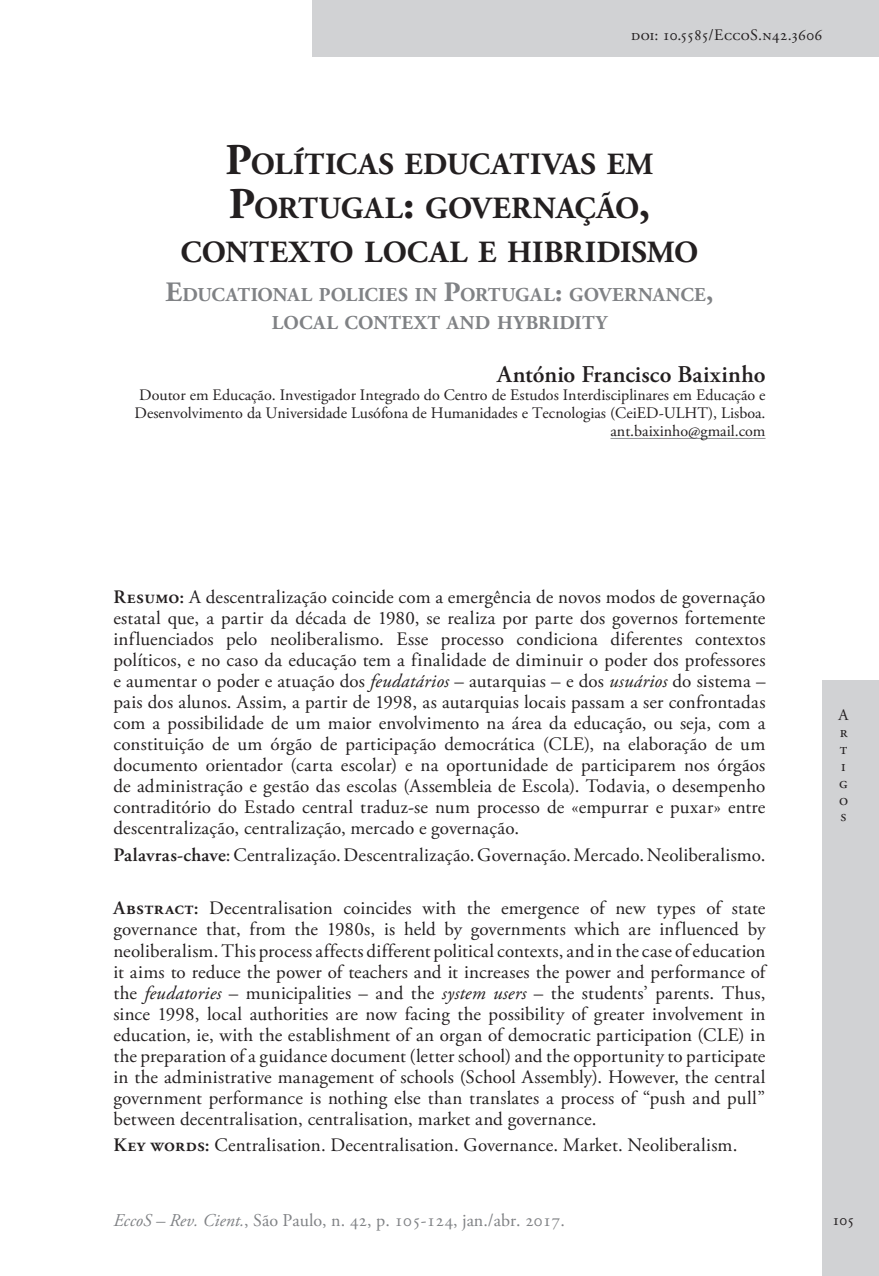
<style>
.page{position:relative;width:879px;height:1276px;background:#fff}
.page>*{position:absolute;margin:0;border:0;box-sizing:border-box;transform-origin:0 0}
.Ec_Titulo{font:700 30.8px/44px "Adobe Garamond Pro";letter-spacing:.01em;color:#231f20;text-align:center}
.Ec_Autor{font:600 24px "Adobe Garamond Pro";letter-spacing:.005em;color:#231f20}
.Ec_Titulo_inglês{font:700 19.6px/28px "Adobe Garamond Pro";letter-spacing:.015em;color:#808285;text-align:center}
.Ec_a_resumo{font:19px/21px "Adobe Garamond Pro";letter-spacing:.01em;color:#231f20;text-align:justify}
.t1{font:18px "Adobe Garamond Pro";color:#808285}
.Ec_Autor_creditos{font:16px/18px "Adobe Garamond Pro";color:#231f20}
.Ec_xxCantoSsups{font:16px "Adobe Garamond Pro";letter-spacing:.015em;color:#231f20}
.Ec_zxPaginador{font:16px/16.8px "Adobe Garamond Pro";color:#231f20}
.s1{font-size:44px}
.s2{font-size:28px}
.s3{font-weight:600}
.s4{font-style:italic}
</style>
<div class="page">
<div style="left:312px;top:0;width:567px;height:57px;background:#d1d2d4"></div>
<div style="left:822px;top:680px;width:57px;height:596px;background:#d1d2d4"></div>
<hr style="left:610px;top:438px;width:155px;height:1px;background:#939598">
<p class="Ec_xxCantoSsups" style="left:631px;top:25px;width:193px">doi: 10.5585/EccoS.n42.3606</p>
<p class="Ec_Titulo" style="left:180px;top:142px;width:519px"><span class="s1">P</span>OLÍTICAS EDUCATIVAS EM<br><span class="s1">P</span>ORTUGAL<span class="s1">:</span> GOVERNAÇÃO<span class="s1">,<br></span>CONTEXTO LOCAL E HIBRIDISMO</p>
<p class="Ec_Titulo_inglês" style="left:165px;top:281px;width:549px"><span class="s2">E</span>DUCATIONAL POLICIES IN <span class="s2">P</span>ORTUGAL<span class="s2">:</span> GOVERNANCE<span class="s2">,<br></span>LOCAL CONTEXT AND HYBRIDITY</p>
<p class="Ec_Autor" style="left:497px;top:361px;width:270px">António Francisco Baixinho</p>
<p class="Ec_Autor_creditos" style="left:135px;top:387px;width:632px">Doutor em Educação. Investigador Integrado do Centro de Estudos Interdisciplinares em Educação e<br>Desenvolvimento da Universidade Lusófona de Humanidades e Tecnologias (CeiED-ULHT), Lisboa.</p>
<p class="Ec_Autor_creditos" style="left:610px;top:423px;width:157px">ant.baixinho@gmail.com</p>
<p class="Ec_a_resumo" style="left:113px;top:587px;width:654px"><span class="s3">Resumo:</span> A descentralização coincide com a emergência de novos modos de governação estatal que, a partir da década de 1980, se realiza por parte dos governos fortemente influenciados pelo neoliberalismo. Esse processo condiciona diferentes contextos políticos, e no caso da educação tem a finalidade de diminuir o poder dos professores e aumentar o poder e atuação dos <span class="s4">feudatários</span> – autarquias – e dos <span class="s4">usuários</span> do sistema – pais dos alunos. Assim, a partir de 1998, as autarquias locais passam a ser confrontadas com a possibilidade de um maior envolvimento na área da educação, ou seja, com a constituição de um órgão de participação democrática (CLE), na elaboração de um documento orientador (carta escolar) e na oportunidade de participarem nos órgãos de administração e gestão das escolas (Assembleia de Escola). Todavia, o desempenho contraditório do Estado central traduz-se num processo de «empurrar e puxar» entre descentralização, centralização, mercado e governação.</p>
<p class="Ec_a_resumo" style="left:113px;top:845px;width:653px"><span class="s3">Palavras-chave</span>: Centralização. Descentralização. Governação. Mercado. Neoliberalismo.</p>
<p class="Ec_a_resumo" style="left:113px;top:898px;width:656px;text-align:left"><span class="s3">Abstract:</span> Decentralisation coincides with the emergence of new types of state governance that, from the 1980s, is held by governments which are influenced by neoliberalism. This process affects different political contexts, and in the case of education it aims to reduce the power of teachers and it increases the power and performance of the <span class="s4">feudatories</span> – municipalities – and the <span class="s4">system users</span> – the students’ parents. Thus, since 1998, local authorities are now facing the possibility of greater involvement in education, ie, with the establishment of an organ of democratic participation (CLE) in the preparation of a guidance document (letter school) and the opportunity to participate in the administrative management of schools (School Assembly). However, the central government performance is nothing else than translates a process of “push and pull” between decentralisation, centralisation, market and governance.</p>
<p class="Ec_a_resumo" style="left:113px;top:1135px;width:625px"><span class="s3">Key words:</span> Centralisation. Decentralisation. Governance. Market. Neoliberalism.</p>
<p class="Ec_zxPaginador" style="left:838px;top:707px;width:11px">A r t i g o s</p>
<p class="t1" style="left:113px;top:1209px;width:453px"><span class="s4">EccoS – Rev. Cient.</span>, São Paulo, n. 42, p. 105-124, jan./abr. 2017.</p>
<p class="Ec_zxPaginador" style="left:832px;top:1212px;width:24px">105</p>
</div>
